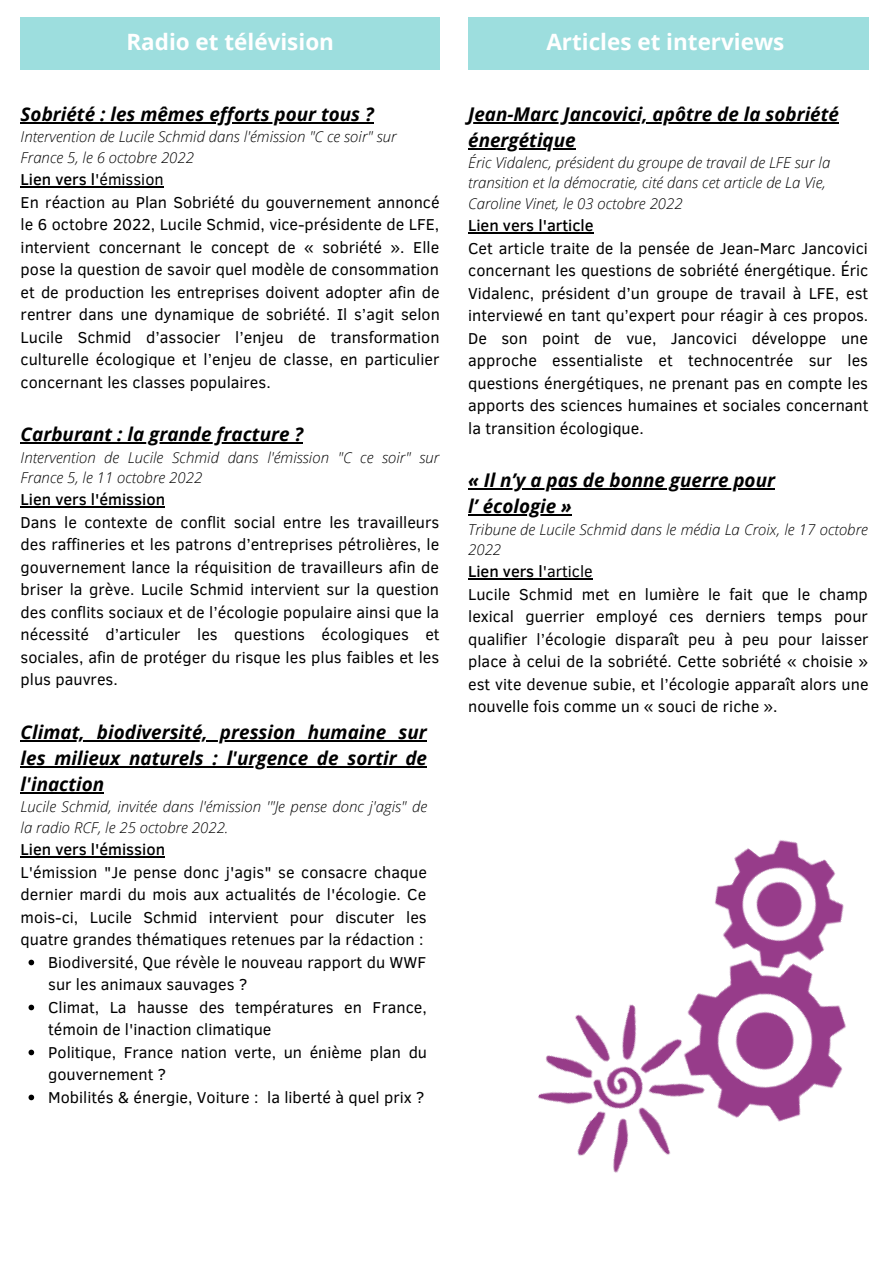
<style>
.page{position:relative;width:893px;height:1264px;background:#fff}
.page>*{position:absolute;margin:0;border:0;box-sizing:border-box;transform-origin:0 0}
.t1{font:700 22.5px "Open Sans";color:#fff}
.t2{font:italic 700 18.9px/25.8px "Open Sans";color:#000}
.t3{font:16.2px/22.5px "Clear Sans";color:#000;text-align:justify}
.t4{font:500 16.2px "Clear Sans";color:#000}
.t5{font:italic 300 15px/20.2px "Open Sans";color:#000}
.s1{font-weight:500}
</style>
<div class="page">
<div style="left:468px;top:17px;width:400px;height:53px;background:#9ddede"></div>
<hr style="left:468px;top:122px;width:371px;height:1px;background:#000">
<hr style="left:468px;top:148px;width:107px;height:1px;background:#000">
<hr style="left:468px;top:232px;width:125px;height:1px;background:#000">
<hr style="left:468px;top:488px;width:307px;height:2px;background:#000">
<hr style="left:468px;top:514px;width:104px;height:1px;background:#000">
<hr style="left:468px;top:578px;width:74px;height:1px;background:#000">
<hr style="left:542px;top:578px;width:50px;height:1px;background:#000">
<img style="left:538px;top:840px;width:308px;height:333px">
<svg style="left:29px;top:959px;width:5px;height:6px"></svg>
<svg style="left:29px;top:1004px;width:5px;height:6px"></svg>
<svg style="left:29px;top:1049px;width:5px;height:6px"></svg>
<svg style="left:29px;top:1094px;width:5px;height:6px"></svg>
<hr style="left:21px;top:740px;width:406px;height:1px;background:#000">
<hr style="left:21px;top:766px;width:406px;height:1px;background:#000">
<hr style="left:21px;top:792px;width:83px;height:1px;background:#000">
<hr style="left:21px;top:856px;width:144px;height:1px;background:#000">
<hr style="left:21px;top:442px;width:282px;height:1px;background:#000">
<hr style="left:21px;top:506px;width:74px;height:1px;background:#000">
<hr style="left:95px;top:506px;width:70px;height:1px;background:#000">
<div style="left:21px;top:17px;width:419px;height:53px;background:#9ddede"></div>
<hr style="left:21px;top:122px;width:353px;height:1px;background:#000">
<hr style="left:21px;top:186px;width:74px;height:1px;background:#000">
<hr style="left:95px;top:186px;width:69px;height:1px;background:#000">
<h1 class="t1" style="left:126px;top:26px;width:209px">Radio et télévision</h1>
<p class="t2" style="left:21px;top:101px;width:354px">Sobriété : les mêmes efforts pour tous ?</p>
<p class="t5" style="left:21px;top:126px;width:377px">Intervention de Lucile Schmid dans l'émission "C ce soir" sur<br>France 5, le 6 octobre 2022</p>
<p class="t3" style="left:21px;top:167px;width:421px;text-align:left"><span class="s1">Lien vers l</span>'émission<br>En réaction au Plan Sobriété du gouvernement annoncé le 6 octobre 2022, Lucile Schmid, vice-présidente de LFE, intervient concernant le concept de « sobriété ». Elle pose la question de savoir quel modèle de consommation et de production les entreprises doivent adopter afin de rentrer dans une dynamique de sobriété. Il s’agit selon Lucile Schmid d’associer l’enjeu de transformation culturelle écologique et l’enjeu de classe, en particulier concernant les classes populaires.</p>
<p class="t2" style="left:21px;top:421px;width:284px">Carburant : la grande fracture ?</p>
<p class="t5" style="left:21px;top:447px;width:420px">Intervention de Lucile Schmid dans l'émission "C ce soir" sur<br>France 5, le 11 octobre 2022</p>
<p class="t4" style="left:21px;top:488px;width:146px">Lien vers l'émission</p>
<p class="t3" style="left:21px;top:510px;width:420px">Dans le contexte de conflit social entre les travailleurs des raffineries et les patrons d’entreprises pétrolières, le gouvernement lance la réquisition de travailleurs afin de briser la grève. Lucile Schmid intervient sur la question des conflits sociaux et de l’écologie populaire ainsi que la nécessité d’articuler les questions écologiques et sociales, afin de protéger du risque les plus faibles et les plus pauvres.</p>
<p class="t2" style="left:21px;top:719px;width:408px;text-align:justify">Climat, biodiversité, pression humaine sur les milieux naturels : l'urgence de sortir de l'inaction</p>
<p class="t5" style="left:21px;top:796px;width:408px">Lucile Schmid, invitée dans l'émission '"Je pense donc j'agis" de la radio RCF, le 25 octobre 2022.</p>
<p class="t4" style="left:21px;top:837px;width:146px">Lien vers l'émission</p>
<p class="t3" style="left:21px;top:859px;width:408px">L'émission "Je pense donc j'agis" se consacre chaque dernier mardi du mois aux actualités de l'écologie. Ce mois-ci, Lucile Schmid intervient pour discuter les quatre grandes thématiques retenues par la rédaction :</p>
<p class="t3" style="left:48px;top:949px;width:380px;text-align:left">Biodiversité, Que révèle le nouveau rapport du WWF sur les animaux sauvages ?<br>Climat, La hausse des températures en France, témoin de l'inaction climatique<br>Politique, France nation verte, un énième plan du gouvernement ?<br>Mobilités &amp; énergie, Voiture : la liberté à quel prix ?</p>
<h1 class="t1" style="left:546px;top:26px;width:239px">Articles et interviews</h1>
<p class="t2" style="left:468px;top:101px;width:372px">Jean-Marc Jancovici, apôtre de la sobriété énergétique</p>
<p class="t5" style="left:468px;top:152px;width:363px">Éric Vidalenc, président du groupe de travail de LFE sur la transition et la démocratie, cité dans cet article de La Vie,<br>Caroline Vinet, le 03 octobre 2022</p>
<p class="t4" style="left:468px;top:214px;width:127px">Lien vers l'article</p>
<p class="t3" style="left:468px;top:236px;width:402px">Cet article traite de la pensée de Jean-Marc Jancovici concernant les questions de sobriété énergétique. Éric Vidalenc, président d’un groupe de travail à LFE, est interviewé en tant qu’expert pour réagir à ces propos.<br>De son point de vue, Jancovici développe une approche essentialiste et technocentrée sur les questions énergétiques, ne prenant pas en compte les apports des sciences humaines et sociales concernant la transition écologique.</p>
<p class="t2" style="left:468px;top:467px;width:308px">« Il n’y a pas de bonne guerre pour l’ écologie »</p>
<p class="t5" style="left:468px;top:519px;width:401px">Tribune de Lucile Schmid dans le média La Croix, le 17 octobre<br>2022</p>
<p class="t3" style="left:468px;top:559px;width:402px;text-align:left"><span class="s1">Lien vers l</span>'article<br>Lucile Schmid met en lumière le fait que le champ lexical guerrier employé ces derniers temps pour qualifier l’écologie disparaît peu à peu pour laisser place à celui de la sobriété. Cette sobriété « choisie » est vite devenue subie, et l’écologie apparaît alors une nouvelle fois comme un « souci de riche ».</p>
</div>
